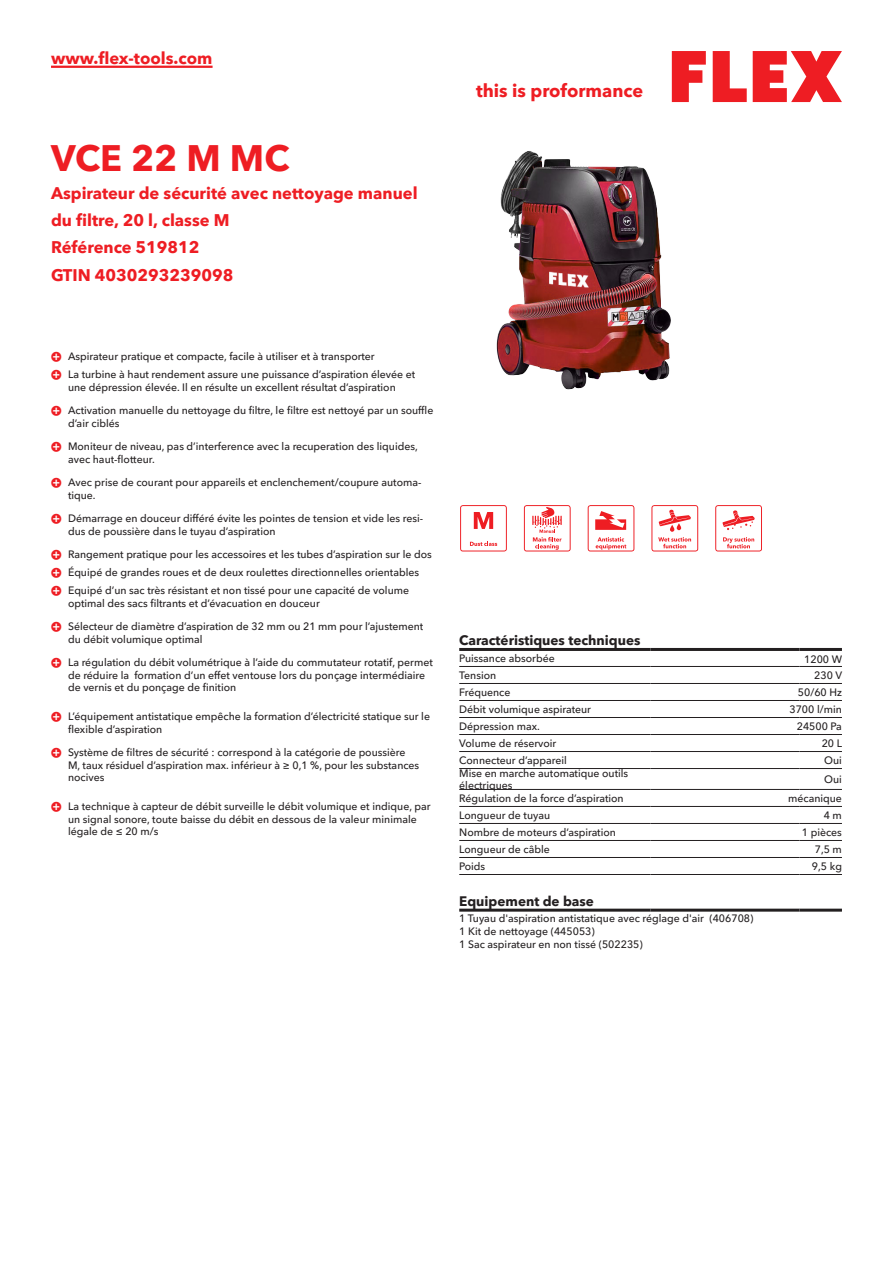
<style>
.page{position:relative;width:893px;height:1263px;background:#fff}
.page>*{position:absolute;margin:0;border:0;box-sizing:border-box;transform-origin:0 0}
.CB_AF_Product-name{font:700 36px "Avenir Next W1 G";color:#ee1d23}
.t1{font:700 18px "Avenir Next W1 G";color:#ee1d23}
.CB_AF_Product-short{font:700 16.5px/27px "Avenir Next W1 G";color:#ee1d23}
.CB_AF_Order-number{font:700 16.5px "Avenir Next W1 G";color:#ee1d23}
.CB_AF_Table-headline{font:700 13.5px "Avenir Next W1 G";color:#231f20}
.CB_AF_Table-specific{font:500 10.5px/12.6px "Avenir Next W1 G";color:#231f20}
</style>
<div class="page">
<svg style="left:672px;top:51px;width:34px;height:51px"></svg>
<svg style="left:713px;top:51px;width:34px;height:51px"></svg>
<svg style="left:753px;top:51px;width:89px;height:51px"></svg>
<hr style="left:51px;top:66px;width:162px;height:2px;background:#ee1d23">
<img style="left:496px;top:151px;width:175px;height:239px">
<hr style="left:459px;top:666px;width:192px;height:1px;background:#231f20">
<hr style="left:651px;top:666px;width:148px;height:1px;background:#231f20">
<hr style="left:799px;top:666px;width:43px;height:1px;background:#231f20">
<hr style="left:459px;top:683px;width:192px;height:1px;background:#231f20">
<hr style="left:651px;top:683px;width:148px;height:1px;background:#231f20">
<hr style="left:799px;top:683px;width:43px;height:1px;background:#231f20">
<hr style="left:459px;top:700px;width:192px;height:1px;background:#231f20">
<hr style="left:651px;top:700px;width:148px;height:1px;background:#231f20">
<hr style="left:799px;top:700px;width:43px;height:1px;background:#231f20">
<hr style="left:459px;top:717px;width:192px;height:1px;background:#231f20">
<hr style="left:651px;top:717px;width:148px;height:1px;background:#231f20">
<hr style="left:799px;top:717px;width:43px;height:1px;background:#231f20">
<hr style="left:459px;top:734px;width:192px;height:1px;background:#231f20">
<hr style="left:651px;top:734px;width:148px;height:1px;background:#231f20">
<hr style="left:799px;top:734px;width:43px;height:1px;background:#231f20">
<hr style="left:459px;top:751px;width:192px;height:1px;background:#231f20">
<hr style="left:651px;top:751px;width:148px;height:1px;background:#231f20">
<hr style="left:799px;top:751px;width:43px;height:1px;background:#231f20">
<hr style="left:459px;top:768px;width:192px;height:1px;background:#231f20">
<hr style="left:651px;top:768px;width:148px;height:1px;background:#231f20">
<hr style="left:799px;top:768px;width:43px;height:1px;background:#231f20">
<hr style="left:459px;top:789px;width:192px;height:1px;background:#231f20">
<hr style="left:651px;top:789px;width:148px;height:1px;background:#231f20">
<hr style="left:799px;top:789px;width:43px;height:1px;background:#231f20">
<hr style="left:459px;top:806px;width:192px;height:1px;background:#231f20">
<hr style="left:651px;top:806px;width:148px;height:1px;background:#231f20">
<hr style="left:799px;top:806px;width:43px;height:1px;background:#231f20">
<hr style="left:459px;top:823px;width:192px;height:1px;background:#231f20">
<hr style="left:651px;top:823px;width:148px;height:1px;background:#231f20">
<hr style="left:799px;top:823px;width:43px;height:1px;background:#231f20">
<hr style="left:459px;top:840px;width:192px;height:1px;background:#231f20">
<hr style="left:651px;top:840px;width:148px;height:1px;background:#231f20">
<hr style="left:799px;top:840px;width:43px;height:1px;background:#231f20">
<hr style="left:459px;top:857px;width:192px;height:1px;background:#231f20">
<hr style="left:651px;top:857px;width:148px;height:1px;background:#231f20">
<hr style="left:799px;top:857px;width:43px;height:1px;background:#231f20">
<hr style="left:459px;top:874px;width:192px;height:1px;background:#231f20">
<hr style="left:651px;top:874px;width:148px;height:1px;background:#231f20">
<hr style="left:799px;top:874px;width:43px;height:1px;background:#231f20">
<hr style="left:459px;top:648px;width:192px;height:3px;background:#231f20">
<hr style="left:651px;top:648px;width:148px;height:3px;background:#231f20">
<hr style="left:799px;top:648px;width:43px;height:3px;background:#231f20">
<hr style="left:459px;top:909px;width:192px;height:3px;background:#231f20">
<hr style="left:651px;top:909px;width:148px;height:3px;background:#231f20">
<hr style="left:799px;top:909px;width:43px;height:3px;background:#231f20">
<svg style="left:460px;top:505px;width:47px;height:46px"></svg>
<svg style="left:524px;top:505px;width:47px;height:46px"></svg>
<svg style="left:588px;top:505px;width:46px;height:46px"></svg>
<svg style="left:651px;top:505px;width:47px;height:46px"></svg>
<svg style="left:715px;top:505px;width:47px;height:46px"></svg>
<h3 class="CB_AF_Product-short" style="left:51px;top:43px;width:163px">www.flex-tools.com</h3>
<p class="CB_AF_Product-name" style="left:51px;top:130px;width:240px">VCE 22 M MC</p>
<p class="CB_AF_Product-short" style="left:51px;top:178px;width:368px">Aspirateur de sécurité avec nettoyage manuel du filtre, 20 l, classe M</p>
<p class="CB_AF_Order-number" style="left:51px;top:234px;width:150px">Référence 519812</p>
<p class="CB_AF_Order-number" style="left:51px;top:262px;width:184px">GTIN 4030293239098</p>
<h2 class="t1" style="left:476px;top:77px;width:169px">this is proformance</h2>
<p class="CB_AF_Table-specific" style="left:68px;top:349px;width:308px">Aspirateur pratique et compacte, facile à utiliser et à transporter</p>
<p class="CB_AF_Table-specific" style="left:68px;top:367px;width:349px">La turbine à haut rendement assure une puissance d’aspiration élevée et une dépression élevée. Il en résulte un excellent résultat d’aspiration</p>
<p class="CB_AF_Table-specific" style="left:68px;top:403px;width:367px">Activation manuelle du nettoyage du filtre, le filtre est nettoyé par un souffle d’air ciblés</p>
<p class="CB_AF_Table-specific" style="left:68px;top:439px;width:351px">Moniteur de niveau, pas d’interference avec la recuperation des liquides, avec haut-flotteur.</p>
<p class="CB_AF_Table-specific" style="left:68px;top:475px;width:355px">Avec prise de courant pour appareils et enclenchement/coupure automa&shy;tique.</p>
<p class="CB_AF_Table-specific" style="left:68px;top:511px;width:357px">Démarrage en douceur différé évite les pointes de tension et vide les resi&shy;dus de poussière dans le tuyau d’aspiration</p>
<p class="CB_AF_Table-specific" style="left:68px;top:547px;width:365px">Rangement pratique pour les accessoires et les tubes d’aspiration sur le dos</p>
<p class="CB_AF_Table-specific" style="left:68px;top:565px;width:353px">Équipé de grandes roues et de deux roulettes directionnelles orientables</p>
<p class="CB_AF_Table-specific" style="left:68px;top:583px;width:343px">Equipé d’un sac très résistant et non tissé pour une capacité de volume optimal des sacs filtrants et d’évacuation en douceur</p>
<p class="CB_AF_Table-specific" style="left:68px;top:619px;width:357px">Sélecteur de diamètre d’aspiration de 32 mm ou 21 mm pour l’ajustement du débit volumique optimal</p>
<p class="CB_AF_Table-specific" style="left:68px;top:655px;width:366px">La régulation du débit volumétrique à l’aide du commutateur rotatif, permet de réduire la formation d’un effet ventouse lors du ponçage intermédiaire de vernis et du ponçage de finition</p>
<p class="CB_AF_Table-specific" style="left:68px;top:709px;width:363px">L’équipement antistatique empêche la formation d’électricité statique sur le flexible d’aspiration</p>
<p class="CB_AF_Table-specific" style="left:68px;top:745px;width:353px">Système de filtres de sécurité : correspond à la catégorie de poussière<br>M, taux résiduel d’aspiration max. inférieur à ≥ 0,1 %, pour les substances nocives</p>
<p class="CB_AF_Table-specific" style="left:68px;top:799px;width:364px">La technique à capteur de débit surveille le débit volumique et indique, par un signal sonore, toute baisse du débit en dessous de la valeur minimale légale de ≤ 20 m/s</p>
<p class="CB_AF_Table-headline" style="left:459px;top:630px;width:183px">Caractéristiques techniques</p>
<p class="CB_AF_Table-specific" style="left:459px;top:651px;width:97px">Puissance absorbée</p>
<p class="CB_AF_Table-specific" style="left:804px;top:652px;width:39px">1200 W</p>
<p class="CB_AF_Table-specific" style="left:459px;top:668px;width:38px">Tension</p>
<p class="CB_AF_Table-specific" style="left:814px;top:668px;width:29px">230 V</p>
<p class="CB_AF_Table-specific" style="left:459px;top:685px;width:53px">Fréquence</p>
<p class="CB_AF_Table-specific" style="left:798px;top:685px;width:46px">50/60 Hz</p>
<p class="CB_AF_Table-specific" style="left:459px;top:702px;width:133px">Débit volumique aspirateur</p>
<p class="CB_AF_Table-specific" style="left:789px;top:702px;width:54px">3700 l/min</p>
<p class="CB_AF_Table-specific" style="left:459px;top:719px;width:82px">Dépression max.</p>
<p class="CB_AF_Table-specific" style="left:797px;top:719px;width:47px">24500 Pa</p>
<p class="CB_AF_Table-specific" style="left:459px;top:736px;width:99px">Volume de réservoir</p>
<p class="CB_AF_Table-specific" style="left:822px;top:736px;width:22px">20 L</p>
<p class="CB_AF_Table-specific" style="left:459px;top:753px;width:109px">Connecteur d’appareil</p>
<p class="CB_AF_Table-specific" style="left:824px;top:753px;width:19px">Oui</p>
<p class="CB_AF_Table-specific" style="left:459px;top:766px;width:171px">Mise en marche automatique outils électriques</p>
<p class="CB_AF_Table-specific" style="left:824px;top:772px;width:19px">Oui</p>
<p class="CB_AF_Table-specific" style="left:459px;top:791px;width:166px">Régulation de la force d’aspiration</p>
<p class="CB_AF_Table-specific" style="left:788px;top:791px;width:55px">mécanique</p>
<p class="CB_AF_Table-specific" style="left:459px;top:808px;width:92px">Longueur de tuyau</p>
<p class="CB_AF_Table-specific" style="left:824px;top:808px;width:20px">4 m</p>
<p class="CB_AF_Table-specific" style="left:459px;top:825px;width:158px">Nombre de moteurs d’aspiration</p>
<p class="CB_AF_Table-specific" style="left:802px;top:825px;width:42px">1 pièces</p>
<p class="CB_AF_Table-specific" style="left:459px;top:842px;width:92px">Longueur de câble</p>
<p class="CB_AF_Table-specific" style="left:815px;top:842px;width:29px">7,5 m</p>
<p class="CB_AF_Table-specific" style="left:459px;top:859px;width:28px">Poids</p>
<p class="CB_AF_Table-specific" style="left:812px;top:859px;width:32px">9,5 kg</p>
<p class="CB_AF_Table-headline" style="left:459px;top:890px;width:136px">Equipement de base</p>
<p class="CB_AF_Table-specific" style="left:459px;top:911px;width:296px">1 Tuyau d'aspiration antistatique avec réglage d'air (406708)<br>1 Kit de nettoyage (445053)<br>1 Sac aspirateur en non tissé (502235)</p>
</div>
